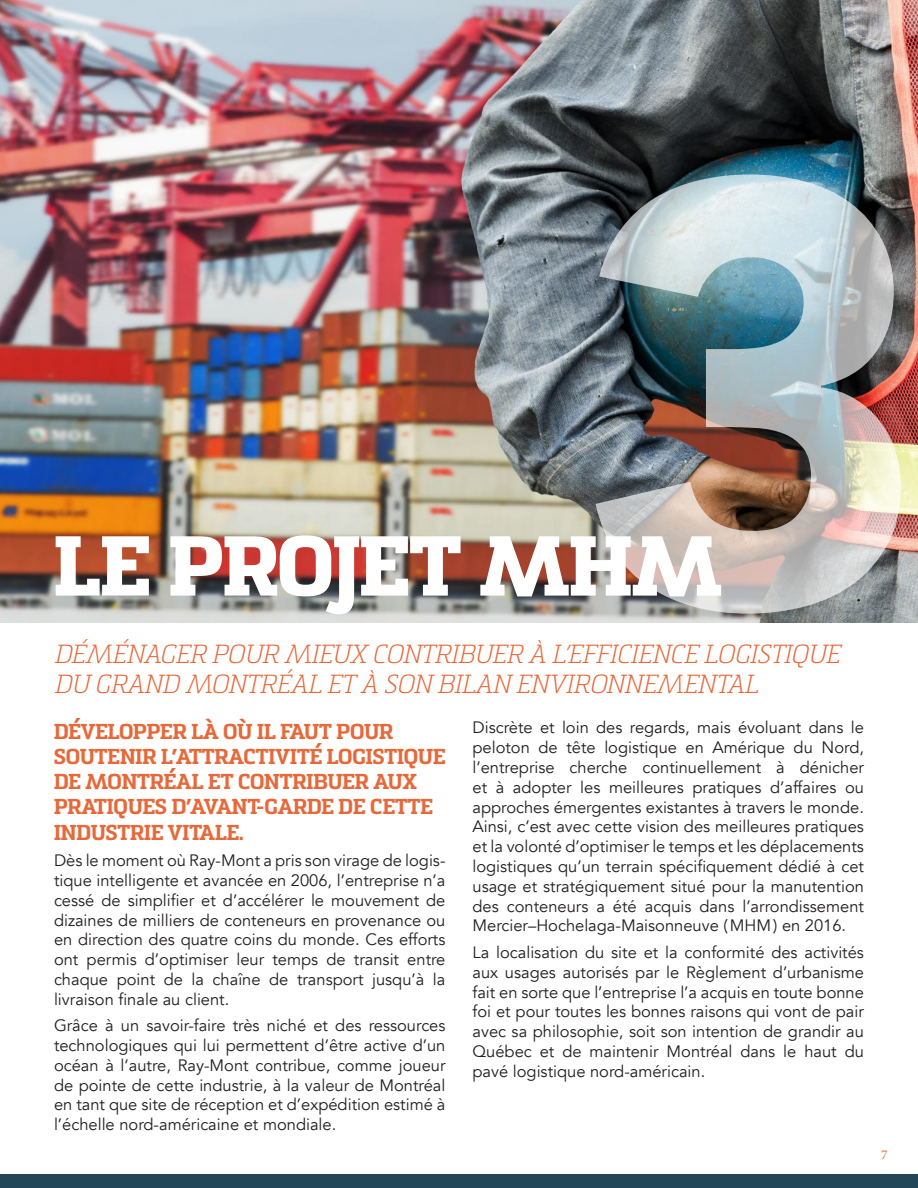
<style>
.page{position:relative;width:918px;height:1188px;background:#fff}
.page>*{position:absolute;margin:0;border:0;box-sizing:border-box;transform-origin:0 0}
.t1{font:900 600px "Avenir";color:#fff}
.Titre{font:800 82.5px "Sommet Slab";color:#fff}
.Intro-Section{font:italic 300 25.5px/30px "Sommet Slab";color:#e76839}
.Sous-Titres{font:900 21px/25.2px "Sommet Slab";color:#e76839}
.Texte{font:16.5px/19.8px "Avenir";color:#231f20;text-align:justify}
.t2{font:13.5px "Minion Pro";color:#e76839}
</style>
<div class="page">
<div style="left:0;top:1174px;width:918px;height:14px;background:#214759"></div>
<img style="left:0;top:0;width:918px;height:623px">
<h1 class="t1" style="left:576px;top:-117px;width:357px">3</h1>
<p class="Titre" style="left:54px;top:511px;width:669px">LE PROJET MHM</p>
<p class="Intro-Section" style="left:54px;top:640px;width:787px">DÉMÉNAGER POUR MIEUX CONTRIBUER À L’EFFICIENCE LOGISTIQUE<br>DU GRAND MONTRÉAL ET À SON BILAN ENVIRONNEMENTAL</p>
<p class="Sous-Titres" style="left:54px;top:720px;width:393px">DÉVELOPPER LÀ OÙ IL FAUT POUR<br>SOUTENIR L’ATTRACTIVITÉ LOGISTIQUE</p>
<p class="Texte" style="left:472px;top:718px;width:393px">Discrète et loin des regards, mais évoluant dans le peloton de tête logistique en Amérique du Nord, l’entreprise cherche continuellement à dénicher et à adopter les meilleures pratiques d’affaires ou approches émergentes existantes à travers le monde.<br>Ainsi, c’est avec cette vision des meilleures pratiques et la volonté d’optimiser le temps et les déplacements logistiques qu’un terrain spécifiquement dédié à cet usage et stratégiquement situé pour la manutention des conteneurs a été acquis dans l’arrondissement Mercier–Hochelaga-Maisonneuve (MHM) en 2016.</p>
<p class="Texte" style="left:472px;top:943px;width:393px">La localisation du site et la conformité des activités aux usages autorisés par le Règlement d’urbanisme fait en sorte que l’entreprise l’a acquis en toute bonne foi et pour toutes les bonnes raisons qui vont de pair avec sa philosophie, soit son intention de grandir au Québec et de maintenir Montréal dans le haut du pavé logistique nord-américain.</p>
<p class="Sous-Titres" style="left:54px;top:770px;width:381px">DE MONTRÉAL ET CONTRIBUER AUX<br>PRATIQUES D’AVANT-GARDE DE CETTE<br>INDUSTRIE VITALE.</p>
<p class="Texte" style="left:54px;top:851px;width:393px">Dès le moment où Ray-Mont a pris son virage de logis&shy;tique intelligente et avancée en 2006, l’entreprise n’a cessé de simplifier et d’accélérer le mouvement de dizaines de milliers de conteneurs en provenance ou en direction des quatre coins du monde. Ces efforts ont permis d’optimiser leur temps de transit entre chaque point de la chaîne de transport jusqu’à la livraison finale au client.</p>
<p class="Texte" style="left:54px;top:1016px;width:393px">Grâce à un savoir-faire très niché et des ressources technologiques qui lui permettent d’être active d’un océan à l’autre, Ray-Mont contribue, comme joueur de pointe de cette industrie, à la valeur de Montréal en tant que site de réception et d’expédition estimé à l’échelle nord-américaine et mondiale.</p>
<p class="t2" style="left:881px;top:1146px;width:8px">7</p>
</div>
